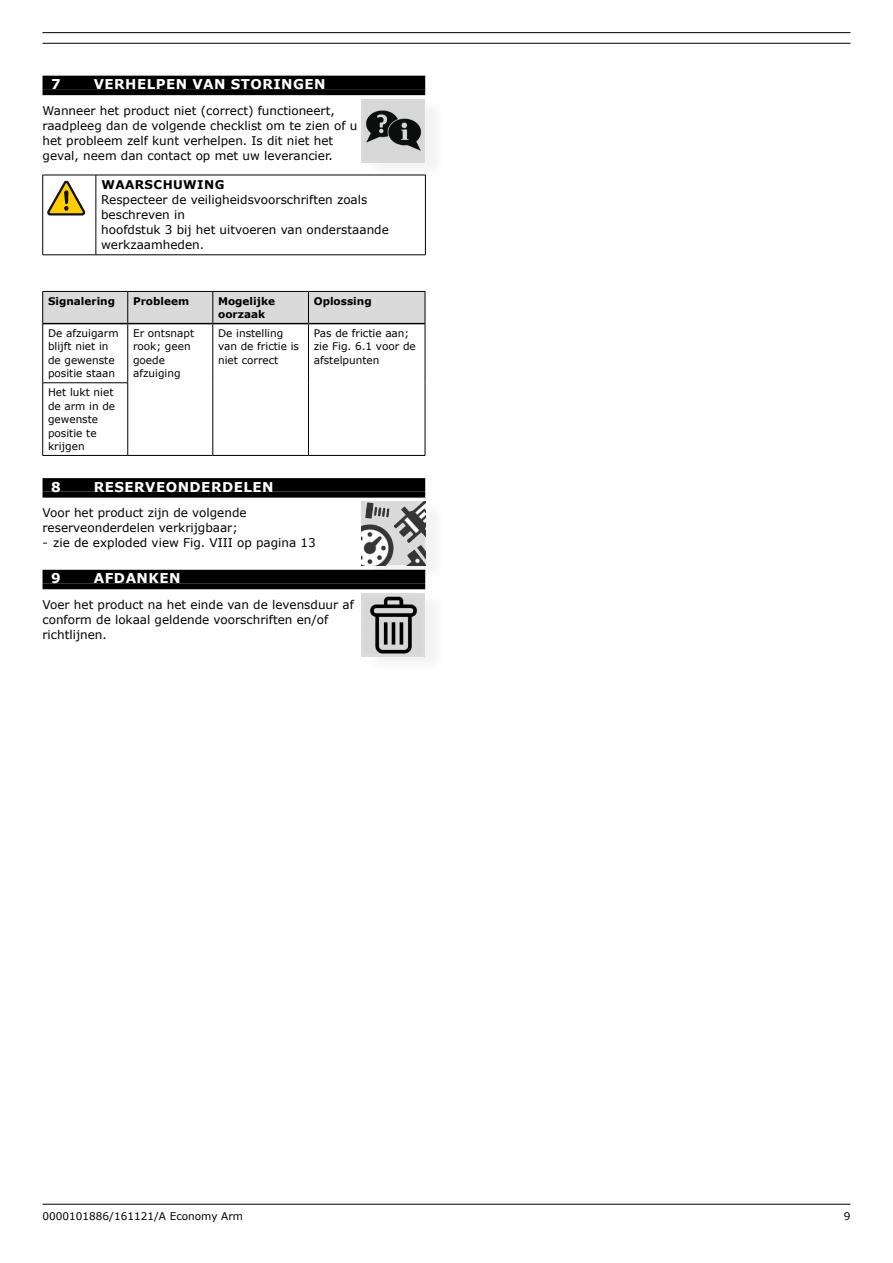
<style>
.page{position:relative;width:893px;height:1263px;background:#fff}
.page>*{position:absolute;margin:0;border:0;box-sizing:border-box;transform-origin:0 0}
.t1{font:700 13.5px "Verdana";letter-spacing:.035em;color:#fff}
.t2{font:12px/15px "Verdana";color:#000}
.t3{font:700 12px "Verdana";letter-spacing:.035em;color:#000}
.t4{font:10.5px/13.5px "Verdana";color:#000}
.t5{font:700 10.5px/13.5px "Verdana";color:#000}
</style>
<div class="page">
<hr style="left:43px;top:32px;width:807px;height:1px;background:#000">
<hr style="left:43px;top:43px;width:807px;height:1px;background:#000">
<hr style="left:43px;top:1204px;width:807px;height:1px;background:#000">
<div style="left:43px;top:76px;width:382px;height:13px;background:#000"></div>
<div style="left:43px;top:89px;width:382px;height:6px;background:#000"></div>
<div style="left:43px;top:478px;width:382px;height:14px;background:#000"></div>
<div style="left:43px;top:492px;width:382px;height:6px;background:#000"></div>
<div style="left:43px;top:570px;width:382px;height:13px;background:#000"></div>
<div style="left:43px;top:583px;width:382px;height:6px;background:#000"></div>
<div style="left:366px;top:99px;width:80px;height:79px;background:#f8f8f8"></div>
<div style="left:361px;top:99px;width:64px;height:64px;background:#dadada"></div>
<img style="left:366px;top:110px;width:56px;height:41px">
<hr style="left:43px;top:175px;width:53px;height:1px;background:#000">
<hr style="left:42px;top:175px;width:1px;height:80px;background:#000">
<hr style="left:96px;top:175px;width:330px;height:1px;background:#000">
<hr style="left:96px;top:175px;width:1px;height:80px;background:#000">
<hr style="left:425px;top:175px;width:1px;height:80px;background:#000">
<hr style="left:43px;top:255px;width:53px;height:1px;background:#000">
<hr style="left:96px;top:255px;width:330px;height:1px;background:#000">
<svg style="left:47px;top:181px;width:39px;height:35px"></svg>
<div style="left:43px;top:292px;width:382px;height:31px;background:#dadada"></div>
<hr style="left:43px;top:291px;width:85px;height:1px;background:#000">
<hr style="left:42px;top:292px;width:1px;height:32px;background:#000">
<hr style="left:128px;top:291px;width:85px;height:1px;background:#000">
<hr style="left:127px;top:292px;width:1px;height:31px;background:#000">
<hr style="left:213px;top:291px;width:95px;height:1px;background:#000">
<hr style="left:213px;top:292px;width:1px;height:31px;background:#000">
<hr style="left:308px;top:291px;width:117px;height:1px;background:#000">
<hr style="left:308px;top:292px;width:1px;height:31px;background:#000">
<hr style="left:425px;top:292px;width:1px;height:32px;background:#000">
<hr style="left:42px;top:324px;width:1px;height:59px;background:#000">
<hr style="left:127px;top:324px;width:1px;height:59px;background:#000">
<hr style="left:213px;top:324px;width:1px;height:59px;background:#000">
<hr style="left:308px;top:324px;width:1px;height:59px;background:#000">
<hr style="left:425px;top:324px;width:1px;height:59px;background:#000">
<hr style="left:43px;top:382px;width:85px;height:1px;background:#000">
<hr style="left:42px;top:383px;width:1px;height:72px;background:#000">
<hr style="left:127px;top:383px;width:1px;height:72px;background:#000">
<hr style="left:213px;top:383px;width:1px;height:72px;background:#000">
<hr style="left:308px;top:383px;width:1px;height:72px;background:#000">
<hr style="left:425px;top:383px;width:1px;height:72px;background:#000">
<hr style="left:43px;top:455px;width:85px;height:1px;background:#000">
<hr style="left:128px;top:455px;width:85px;height:1px;background:#000">
<hr style="left:213px;top:455px;width:95px;height:1px;background:#000">
<hr style="left:308px;top:455px;width:117px;height:1px;background:#000">
<hr style="left:43px;top:323px;width:85px;height:1px;background:#000">
<hr style="left:128px;top:323px;width:85px;height:1px;background:#000">
<hr style="left:213px;top:323px;width:95px;height:1px;background:#000">
<hr style="left:308px;top:323px;width:117px;height:1px;background:#000">
<div style="left:366px;top:501px;width:80px;height:80px;background:#000;opacity:.05"></div>
<img style="left:361px;top:501px;width:64px;height:64px">
<div style="left:366px;top:593px;width:80px;height:80px;background:#f9f9f9"></div>
<div style="left:361px;top:593px;width:64px;height:64px;background:#dadada"></div>
<img style="left:370px;top:596px;width:47px;height:57px">
<p class="t1" style="left:51px;top:75px;width:11px">7</p>
<p class="t1" style="left:94px;top:75px;width:233px">VERHELPEN VAN STORINGEN</p>
<p class="t2" style="left:43px;top:103px;width:316px">Wanneer het product niet (correct) functioneert, raadpleeg dan de volgende checklist om te zien of u het probleem zelf kunt verhelpen. Is dit niet het geval, neem dan contact op met uw leverancier.</p>
<p class="t3" style="left:101px;top:177px;width:125px">WAARSCHUWING</p>
<p class="t2" style="left:101px;top:192px;width:289px">Respecteer de veiligheidsvoorschriften zoals beschreven in<br>hoofdstuk 3 bij het uitvoeren van onderstaande werkzaamheden.</p>
<p class="t5" style="left:48px;top:294px;width:69px">Signalering</p>
<p class="t5" style="left:133px;top:294px;width:58px">Probleem</p>
<p class="t5" style="left:218px;top:294px;width:58px">Mogelijke oorzaak</p>
<p class="t5" style="left:314px;top:294px;width:59px">Oplossing</p>
<p class="t4" style="left:48px;top:326px;width:72px">De afzuigarm blijft niet in de gewenste positie staan</p>
<p class="t4" style="left:133px;top:326px;width:63px">Er ontsnapt rook; geen goede afzuiging</p>
<p class="t4" style="left:218px;top:326px;width:83px">De instelling van de frictie is niet correct</p>
<p class="t4" style="left:314px;top:326px;width:104px">Pas de frictie aan; zie Fig. 6.1 voor de afstelpunten</p>
<p class="t4" style="left:48px;top:385px;width:69px">Het lukt niet de arm in de gewenste positie te krijgen</p>
<p class="t1" style="left:51px;top:477px;width:11px">8</p>
<p class="t1" style="left:94px;top:477px;width:181px">RESERVEONDERDELEN</p>
<p class="t2" style="left:43px;top:505px;width:206px">Voor het product zijn de volgende reserveonderdelen verkrijgbaar;</p>
<p class="t2" style="left:43px;top:535px;width:275px">- zie de exploded view Fig. VIII op pagina 13</p>
<p class="t1" style="left:51px;top:569px;width:11px">9</p>
<p class="t1" style="left:94px;top:569px;width:88px">AFDANKEN</p>
<p class="t2" style="left:43px;top:597px;width:313px">Voer het product na het einde van de levensduur af conform de lokaal geldende voorschriften en/of richtlijnen.</p>
<p class="t4" style="left:43px;top:1209px;width:202px">0000101886/161121/A Economy Arm</p>
<p class="t4" style="left:844px;top:1209px;width:8px">9</p>
</div>
